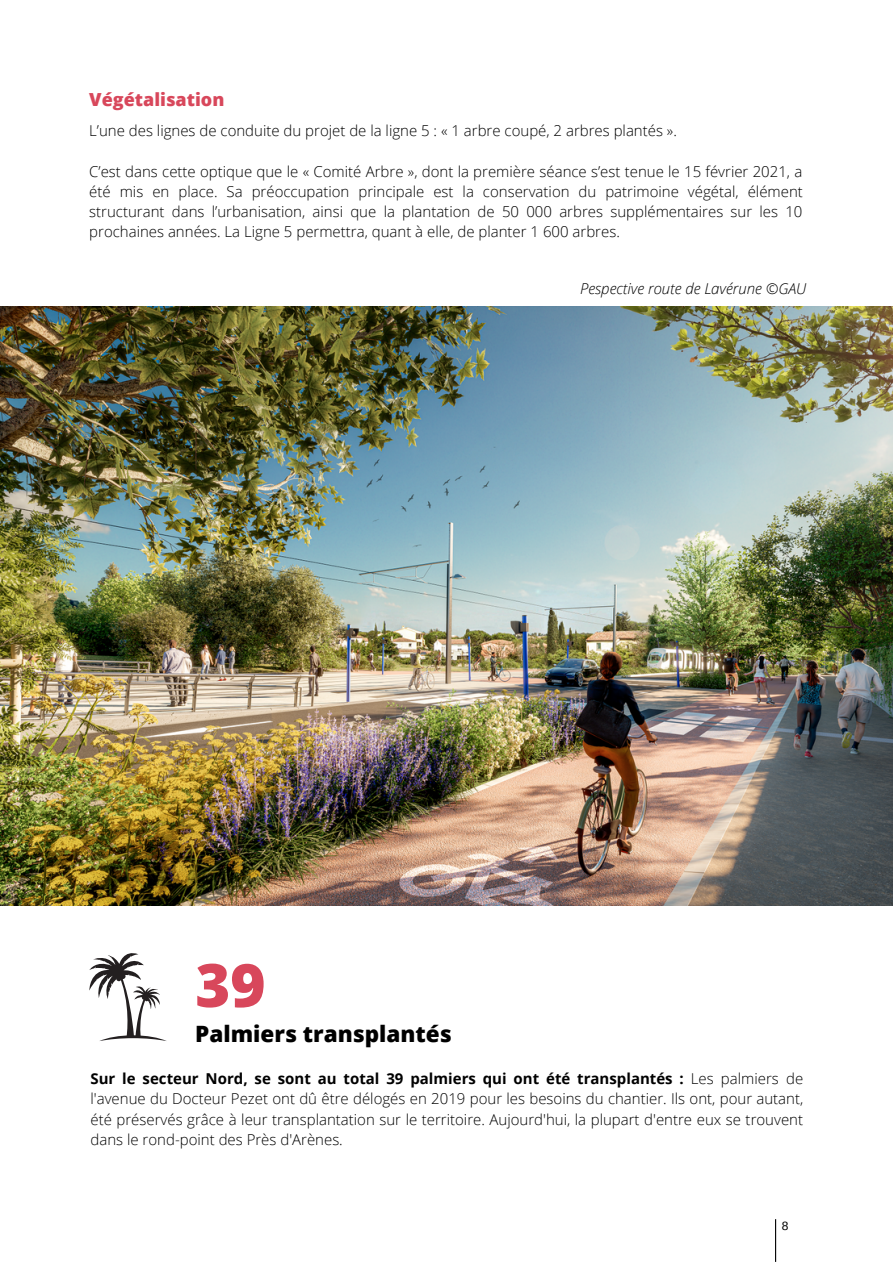
<style>
.page{position:relative;width:893px;height:1264px;background:#fff}
.page>*{position:absolute;margin:0;border:0;box-sizing:border-box;transform-origin:0 0}
.t1{font:800 60px "Open Sans";color:#d8475b}
.t2{font:800 22.5px "Open Sans";color:#000}
.t3{font:800 18px "Open Sans";color:#d8475b}
.t4{font:300 15px/20.2px "Open Sans";color:#000;text-align:justify}
.t5{font:italic 300 15px "Open Sans";color:#000}
.t6{font:12px "Arimo";color:#000}
.s1{font-weight:700}
</style>
<div class="page">
<hr style="left:775px;top:1219px;width:1px;height:42px;background:#000">
<svg style="left:89px;top:953px;width:78px;height:88px"></svg>
<img style="left:0;top:306px;width:892px;height:599px">
<p class="t3" style="left:89px;top:87px;width:137px">Végétalisation</p>
<p class="t4" style="left:89px;top:120px;width:589px">L’une des lignes de conduite du projet de la ligne 5 : « 1 arbre coupé, 2 arbres plantés ».</p>
<p class="t4" style="left:89px;top:161px;width:715px">C’est dans cette optique que le « Comité Arbre », dont la première séance s’est tenue le 15 février 2021, a été mis en place. Sa préoccupation principale est la conservation du patrimoine végétal, élément structurant dans l’urbanisation, ainsi que la plantation de 50 000 arbres supplémentaires sur les 10 prochaines années. La Ligne 5 permettra, quant à elle, de planter 1 600 arbres.</p>
<p class="t5" style="left:580px;top:278px;width:228px">Pespective route de Lavérune ©GAU</p>
<p class="t1" style="left:195px;top:942px;width:72px">39</p>
<p class="t2" style="left:195px;top:1017px;width:258px">Palmiers transplantés</p>
<p class="t4" style="left:90px;top:1068px;width:714px"><span class="s1">Sur le secteur Nord, se sont au total 39 palmiers qui ont été transplantés :</span> Les palmiers de l'avenue du Docteur Pezet ont dû être délogés en 2019 pour les besoins du chantier. Ils ont, pour autant, été préservés grâce à leur transplantation sur le territoire. Aujourd'hui, la plupart d'entre eux se trouvent dans le rond-point des Près d'Arènes.</p>
<p class="t6" style="left:781px;top:1218px;width:8px">8</p>
</div>
